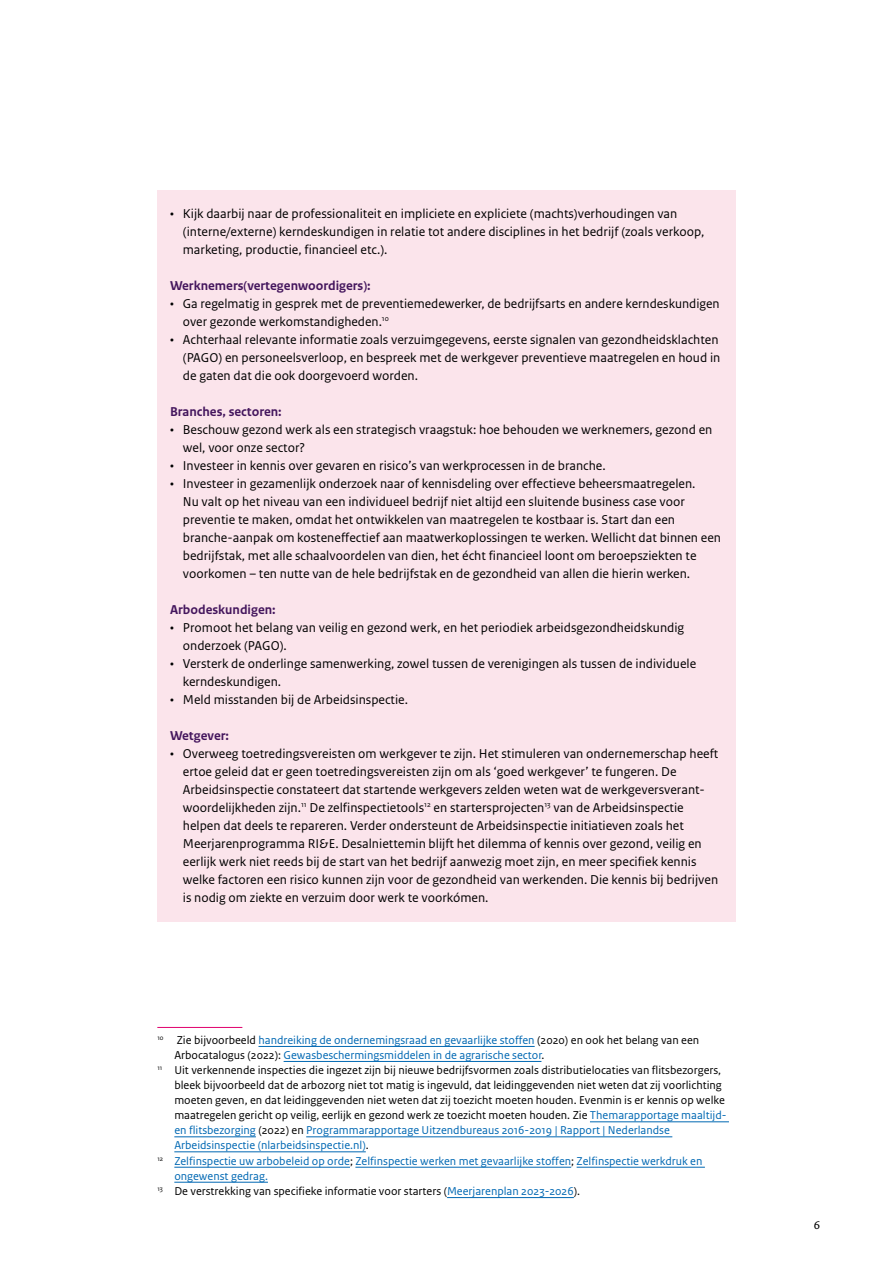
<style>
.page{position:relative;width:893px;height:1263px;background:#fff}
.page>*{position:absolute;margin:0;border:0;box-sizing:border-box;transform-origin:0 0}
.t1{font:13.5px/18px "Rijksoverheid Sans Text";color:#000}
.P_kader_Kop{font:700 13.5px "Rijksoverheid Sans Text";color:#44165d}
.Voetnoot{font:12px/15px "Rijksoverheid Sans Text";color:#000}
.Voetnoot-2{font:12px/15px "Rijksoverheid Sans Text";color:#0068b3}
.t2{font:12px "Rijksoverheid Serif";color:#000}
.s1{color:#000}
.s2{color:#0068b3}
</style>
<div class="page">
<div style="left:157px;top:190px;width:579px;height:83px;background:#fbe4eb"></div>
<div style="left:157px;top:262px;width:579px;height:47px;background:#fbe4eb"></div>
<div style="left:157px;top:280px;width:579px;height:65px;background:#fbe4eb"></div>
<div style="left:157px;top:316px;width:579px;height:83px;background:#fbe4eb"></div>
<div style="left:157px;top:388px;width:579px;height:47px;background:#fbe4eb"></div>
<div style="left:157px;top:406px;width:579px;height:65px;background:#fbe4eb"></div>
<div style="left:157px;top:460px;width:579px;height:137px;background:#fbe4eb"></div>
<div style="left:157px;top:586px;width:579px;height:47px;background:#fbe4eb"></div>
<div style="left:157px;top:604px;width:579px;height:65px;background:#fbe4eb"></div>
<div style="left:157px;top:640px;width:579px;height:65px;background:#fbe4eb"></div>
<div style="left:157px;top:694px;width:579px;height:47px;background:#fbe4eb"></div>
<div style="left:157px;top:730px;width:579px;height:191px;background:#fbe4eb"></div>
<hr style="left:157px;top:1027px;width:85px;height:1px;background:#e0006c">
<hr style="left:258px;top:1046px;width:277px;height:1px;background:#0068b3">
<hr style="left:284px;top:1061px;width:257px;height:1px;background:#0068b3">
<hr style="left:590px;top:1121px;width:139px;height:1px;background:#0068b3">
<hr style="left:174px;top:1136px;width:82px;height:1px;background:#0068b3">
<hr style="left:306px;top:1136px;width:366px;height:1px;background:#0068b3">
<hr style="left:174px;top:1151px;width:192px;height:1px;background:#0068b3">
<hr style="left:174px;top:1167px;width:176px;height:1px;background:#0068b3">
<hr style="left:355px;top:1167px;width:216px;height:1px;background:#0068b3">
<hr style="left:577px;top:1167px;width:128px;height:1px;background:#0068b3">
<hr style="left:174px;top:1182px;width:94px;height:1px;background:#0068b3">
<hr style="left:447px;top:1197px;width:127px;height:1px;background:#0068b3">
<p class="t1" style="left:183px;top:205px;width:523px;text-indent:-13px">• Kijk daarbij naar de professionaliteit en impliciete en expliciete (machts)verhoudingen van (interne/externe) kerndeskundigen in relatie tot andere disciplines in het bedrijf (zoals verkoop, marketing, productie, financieel etc.).</p>
<p class="P_kader_Kop" style="left:170px;top:278px;width:202px">Werknemers(vertegenwoordigers):</p>
<p class="t1" style="left:183px;top:295px;width:538px;text-indent:-13px">• Ga regelmatig in gesprek met de preventiemedewerker, de bedrijfsarts en andere kerndeskundigen over gezonde werkomstandigheden.<sup>10</sup></p>
<p class="t1" style="left:183px;top:331px;width:539px;text-indent:-13px">• Achterhaal relevante informatie zoals verzuimgegevens, eerste signalen van gezondheidsklachten (PAGO) en personeelsverloop, en bespreek met de werkgever preventieve maatregelen en houd in de gaten dat die ook doorgevoerd worden.</p>
<p class="P_kader_Kop" style="left:170px;top:404px;width:113px">Branches, sectoren:</p>
<p class="t1" style="left:183px;top:421px;width:531px;text-indent:-13px">• Beschouw gezond werk als een strategisch vraagstuk: hoe behouden we werknemers, gezond en wel, voor onze sector?</p>
<p class="t1" style="left:170px;top:457px;width:437px">• Investeer in kennis over gevaren en risico’s van werkprocessen in de branche.</p>
<p class="t1" style="left:183px;top:475px;width:540px;text-indent:-13px">• Investeer in gezamenlijk onderzoek naar of kennisdeling over effectieve beheersmaatregelen.<br>Nu valt op het niveau van een individueel bedrijf niet altijd een sluitende business case voor preventie te maken, omdat het ontwikkelen van maatregelen te kostbaar is. Start dan een branche-aanpak om kosteneffectief aan maatwerkoplossingen te werken. Wellicht dat binnen een bedrijfstak, met alle schaalvoordelen van dien, het écht financieel loont om beroepsziekten te voorkomen – ten nutte van de hele bedrijfstak en de gezondheid van allen die hierin werken.</p>
<p class="P_kader_Kop" style="left:170px;top:602px;width:107px">Arbodeskundigen:</p>
<p class="t1" style="left:183px;top:619px;width:503px;text-indent:-13px">• Promoot het belang van veilig en gezond werk, en het periodiek arbeidsgezondheidskundig onderzoek (PAGO).</p>
<p class="t1" style="left:183px;top:655px;width:515px;text-indent:-13px">• Versterk de onderlinge samenwerking, zowel tussen de verenigingen als tussen de individuele kerndeskundigen.</p>
<p class="t1" style="left:170px;top:691px;width:240px">• Meld misstanden bij de Arbeidsinspectie.</p>
<p class="P_kader_Kop" style="left:170px;top:728px;width:60px">Wetgever:</p>
<p class="t1" style="left:183px;top:745px;width:537px;text-indent:-13px">• Overweeg toetredingsvereisten om werkgever te zijn. Het stimuleren van ondernemerschap heeft ertoe geleid dat er geen toetredingsvereisten zijn om als ‘goed werkgever’ te fungeren. De Arbeidsinspectie constateert dat startende werkgevers zelden weten wat de werkgeversverant&shy;woordelijkheden zijn.<sup>11</sup> De zelfinspectietools<sup>12</sup> en startersprojecten<sup>13</sup> van de Arbeidsinspectie helpen dat deels te repareren. Verder ondersteunt de Arbeidsinspectie initiatieven zoals het Meerjarenprogramma RI&amp;E. Desalniettemin blijft het dilemma of kennis over gezond, veilig en eerlijk werk niet reeds bij de start van het bedrijf aanwezig moet zijn, en meer specifiek kennis welke factoren een risico kunnen zijn voor de gezondheid van werkenden. Die kennis bij bedrijven is nodig om ziekte en verzuim door werk te voorkómen.</p>
<p class="Voetnoot-2" style="left:174px;top:1032px;width:526px;text-indent:-17px"><sup>10</sup> <span class="s1">Zie bijvoorbeeld</span> handreiking de ondernemingsraad en gevaarlijke stoffen <span class="s1">(2020) en ook het belang van een<br>Arbocatalogus (2022):</span> Gewasbeschermingsmiddelen in de agrarische sector<span class="s1">.</span></p>
<p class="Voetnoot" style="left:174px;top:1063px;width:554px;text-indent:-17px"><sup>11</sup> Uit verkennende inspecties die ingezet zijn bij nieuwe bedrijfsvormen zoals distributielocaties van flitsbezorgers, bleek bijvoorbeeld dat de arbozorg niet tot matig is ingevuld, dat leidinggevenden niet weten dat zij voorlichting moeten geven, en dat leidinggevenden niet weten dat zij toezicht moeten houden. Evenmin is er kennis op welke maatregelen gericht op veilig, eerlijk en gezond werk ze toezicht moeten houden. Zie <span class="s2">Themarapportage maaltijd&shy;en flitsbezorging</span> (2022) en <span class="s2">Programmarapportage Uitzendbureaus 2016-2019 | Rapport | Nederlandse Arbeidsinspectie (nlarbeidsinspectie.nl)</span>.</p>
<p class="Voetnoot-2" style="left:174px;top:1153px;width:530px;text-indent:-17px"><sup>12</sup> Zelfinspectie uw arbobeleid op orde<span class="s1">;</span> Zelfinspectie werken met gevaarlijke stoffen<span class="s1">;</span> Zelfinspectie werkdruk en ongewenst gedrag.</p>
<p class="Voetnoot" style="left:157px;top:1184px;width:424px"><sup>13</sup> De verstrekking van specifieke informatie voor starters (<span class="s2">Meerjarenplan 2023-2026</span>).</p>
<p class="t2" style="left:814px;top:1218px;width:8px">6</p>
</div>
